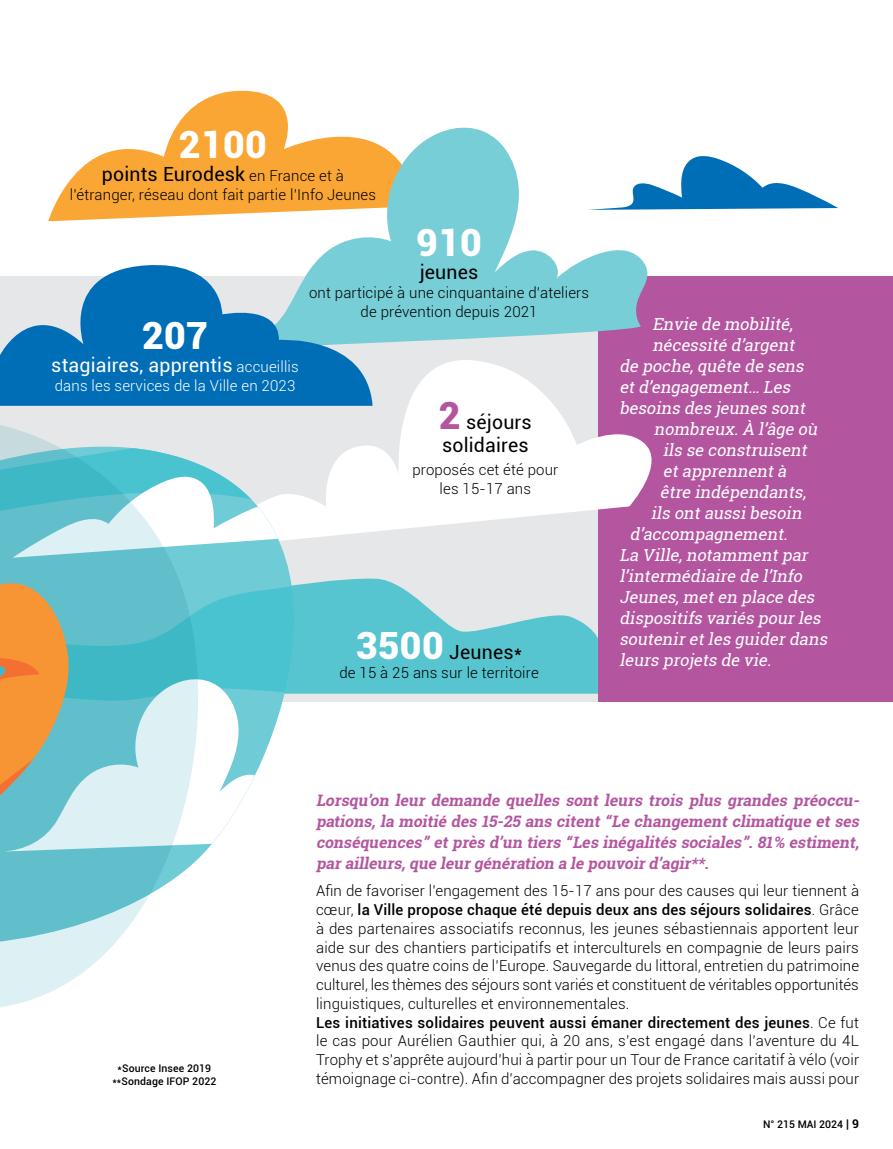
<style>
.page{position:relative;width:893px;height:1149px;background:#fff}
.page>*{position:absolute;margin:0;border:0;box-sizing:border-box;transform-origin:0 0}
.t1{font:900 37.5px "Roboto";letter-spacing:.01em;color:#fff}
.t2{font:19.5px/23.4px "Roboto";letter-spacing:.01em;color:#000}
.t3{font:19.5px "Roboto";letter-spacing:.01em;color:#fff}
.t4{font:italic 16.5px "Roboto Slab";color:#fff}
.t5{font:italic 700 15.75px/21px "Roboto Slab";color:#b455a0;text-align:justify}
.t6{font:300 15px/18.8px "Roboto";letter-spacing:.01em;color:#000;text-align:center}
.t7{font:300 15px "Roboto";letter-spacing:.01em;color:#fff}
.t8{font:500 10.5px/13.5px "Roboto";letter-spacing:.01em;color:#000;text-align:center}
.s1{font-weight:300;font-size:15px}
.s2{font-weight:900;font-size:37.5px;color:#b455a0}
.s3{font-weight:900;font-size:37.5px;color:#fff}
.s4{font-weight:500}
.s5{font-size:12px}
.s6{font-weight:700;font-size:12px}
</style>
<div class="page">
<div style="left:0;top:276px;width:598px;height:426px;background:#e6e7e8"></div>
<div style="left:598px;top:276px;width:295px;height:426px;background:#b455a0"></div>
<svg style="left:376px;top:578px;width:222px;height:115px"></svg>
<svg style="left:48px;top:91px;width:240px;height:130px;fill:#faa634"></svg>
<svg style="left:214px;top:123px;width:433px;height:220px"></svg>
<svg style="left:0;top:260px;width:373px;height:145px;fill:#006eb7"></svg>
<svg style="left:214px;top:354px;width:438px;height:177px;fill:#fdfcfd"></svg>
<svg style="left:198px;top:425px;width:112px;height:434px"></svg>
<svg style="left:198px;top:446px;width:178px;height:248px"></svg>
<svg style="left:198px;top:675px;width:155px;height:176px"></svg>
<svg style="left:198px;top:474px;width:139px;height:83px"></svg>
<svg style="left:0;top:425px;width:198px;height:583px"></svg>
<svg style="left:0;top:575px;width:72px;height:299px;background:#afab83"></svg>
<svg style="left:587px;top:154px;width:251px;height:56px"></svg>
<h1 class="t1" style="left:179px;top:118px;width:89px">2100</h1>
<h2 class="t2" style="left:102px;top:162px;width:244px">points Eurodesk <span class="s1">en France et à</span></h2>
<p class="t6" style="left:70px;top:185px;width:308px">l’étranger, réseau dont fait partie l’Info Jeunes</p>
<h1 class="t1" style="left:142px;top:309px;width:67px">207</h1>
<h2 class="t3" style="left:51px;top:351px;width:249px">stagiaires, apprentis <span class="s1">accueillis</span></h2>
<p class="t7" style="left:55px;top:375px;width:242px">dans les services de la Ville en 2023</p>
<h1 class="t1" style="left:416px;top:216px;width:67px">910</h1>
<h2 class="t2" style="left:420px;top:260px;width:60px">jeunes</h2>
<p class="t6" style="left:309px;top:283px;width:282px">ont participé à une cinquantaine d’ateliers de prévention depuis 2021</p>
<h2 class="t2" style="left:439px;top:409px;width:94px"><span class="s2">2</span> séjours solidaires</h2>
<p class="t6" style="left:412px;top:460px;width:147px">proposés cet été pour les 15-17 ans</p>
<h2 class="t2" style="left:356px;top:639px;width:168px"><span class="s3">3500</span> Jeunes*</h2>
<p class="t6" style="left:339px;top:662px;width:201px">de 15 à 25 ans sur le territoire</p>
<p class="t4" style="left:652px;top:312px;width:146px">Envie de mobilité,</p>
<p class="t4" style="left:652px;top:333px;width:147px">nécessité d’argent</p>
<p class="t4" style="left:619px;top:354px;width:190px">de poche,quête de sens</p>
<p class="t4" style="left:619px;top:375px;width:176px">etd’engagement… Les</p>
<p class="t4" style="left:619px;top:396px;width:191px">besoins des jeunes sont</p>
<p class="t4" style="left:654px;top:417px;width:169px">nombreux.À l’âge où</p>
<p class="t4" style="left:663px;top:438px;width:149px">ils se construisent</p>
<p class="t4" style="left:663px;top:459px;width:129px">etapprennentà</p>
<p class="t4" style="left:660px;top:480px;width:151px">être indépendants,</p>
<p class="t4" style="left:651px;top:501px;width:156px">ils ontaussibesoin</p>
<p class="t4" style="left:630px;top:522px;width:163px">d’accompagnement.</p>
<p class="t4" style="left:619px;top:543px;width:194px">La Ville,notammentpar</p>
<p class="t4" style="left:619px;top:564px;width:188px">l’intermédiaire de l’Info</p>
<p class="t4" style="left:619px;top:585px;width:200px">Jeunes,meten place des</p>
<p class="t4" style="left:619px;top:606px;width:207px">dispositifs variés pourles</p>
<p class="t4" style="left:619px;top:627px;width:213px">souteniretles guiderdans</p>
<p class="t4" style="left:619px;top:648px;width:157px">leurs projets de vie.</p>
<p class="t8" style="left:112px;top:1060px;width:106px">*Source Insee 2019 **Sondage IFOP 2022</p>
<p class="t5" style="left:316px;top:789px;width:548px">Lorsqu’on leur demande quelles sont leurs trois plus grandes préoccu&shy;pations,la moitié des 15-25 ans citent“Le changementclimatique etses conséquences ”etprès d’un tiers “Les inégalités sociales ”.81 % estiment, parailleurs,que leurgénération a le pouvoird’agir**.</p>
<p class="t6" style="left:316px;top:880px;width:545px;text-align:left">Afin de favoriser l’engagement des 15-17 ans pour des causes qui leur tiennent à cœur, <span class="s4">la Ville propose chaque été depuis deux ans des séjours solidaires</span>. Grâce à des partenaires associatifs reconnus, les jeunes sébastiennais apportent leur aide sur des chantiers participatifs et interculturels en compagnie de leurs pairs venus des quatre coins de l’Europe. Sauvegarde du littoral, entretien du patrimoine culturel, les thèmes des séjours sont variés et constituent de véritables opportunités linguistiques, culturelles et environnementales.<br><span class="s4">Les initiatives solidaires peuvent aussi émaner directement des jeunes</span>. Ce fut le cas pour Aurélien Gauthier qui, à 20 ans, s’est engagé dans l’aventure du 4L Trophy et s’apprête aujourd’hui à partir pour un Tour de France caritatif à vélo (voir témoignage ci-contre). Afin d’accompagner des projets solidaires mais aussi pour</p>
<p class="t8" style="left:763px;top:1116px;width:97px">N° 215 MAI 2024 <span class="s5">|</span> <span class="s6">9</span></p>
</div>
